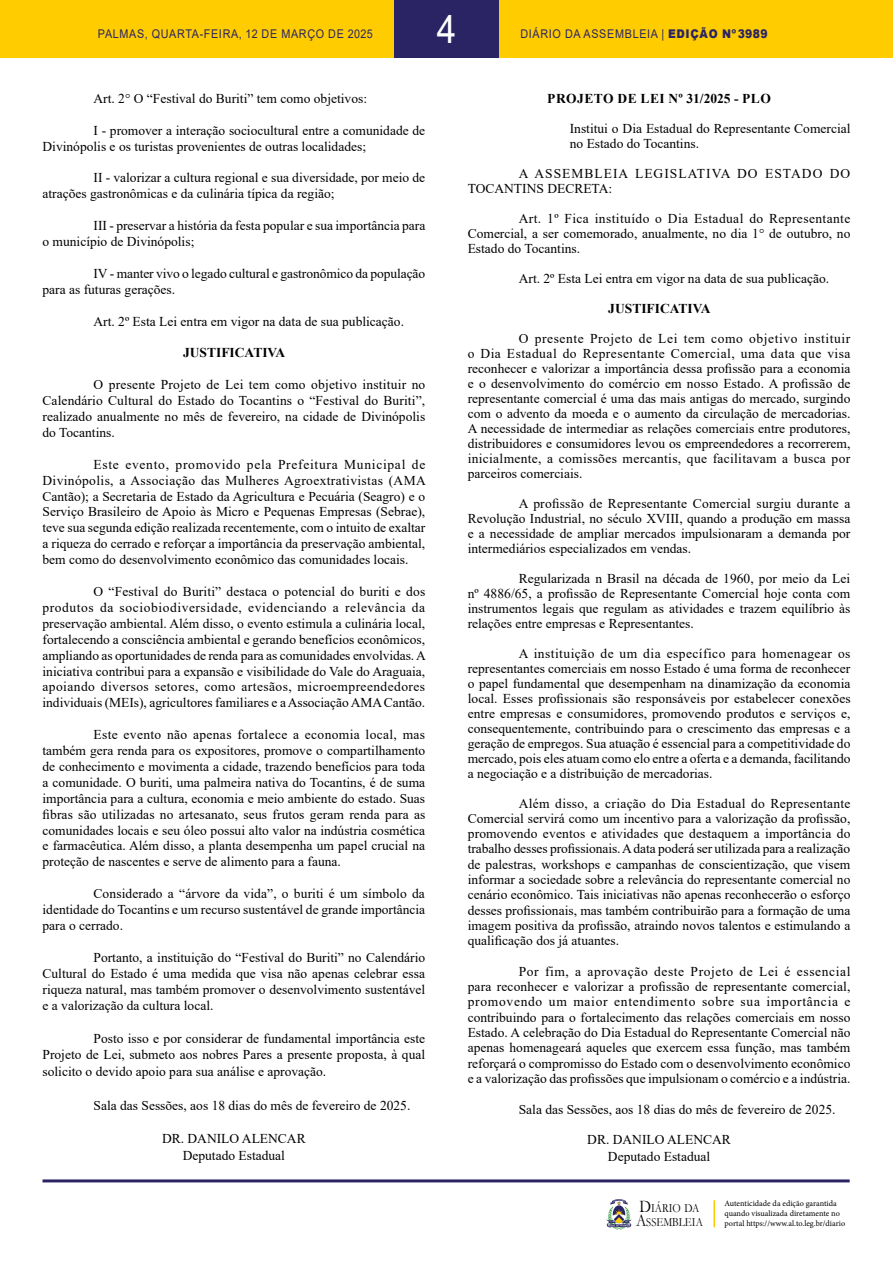
<style>
.page{position:relative;width:893px;height:1263px;background:#fff}
.page>*{position:absolute;margin:0;border:0;box-sizing:border-box;transform-origin:0 0}
.t1{font:39px "Arial";color:#fff;scale:.9 1}
.t2{font:13.5px/15.9px "Times New Roman";color:#000;text-align:justify}
.t3{font:13.5px/15px "Times New Roman";letter-spacing:.075em;color:#000}
.t4{font:700 13.5px "Times New Roman";color:#000}
.t5{font:700 13.5px "Times New Roman";letter-spacing:.035em;color:#000}
.t6{font:12.45px/14px "Garamond";color:#000;scale:.85 1}
.t7{font:12px "Arial";letter-spacing:.065em;color:#2b2464;scale:.9 1}
.t8{font:8.25px/9.9px "Minion Pro";color:#000}
.s1{font-weight:900}
.s2{font-size:17.85px}
</style>
<div class="page">
<div style="left:0;top:0;width:893px;height:58px;background:#fc0"></div>
<hr style="left:43px;top:1179px;width:807px;height:3px;background:#2b2464">
<svg style="left:606px;top:1199px;width:26px;height:31px"></svg>
<div style="left:394px;top:0;width:105px;height:58px;background:#2b2464"></div>
<hr style="left:713px;top:1200px;width:2px;height:27px;background:#fc0">
<h1 class="t1" style="left:437px;top:2px;width:23px">4</h1>
<p class="t7" style="left:98px;top:25px;width:307px">PALMAS, QUARTA-FEIRA, 12 DE MARÇO DE 2025</p>
<p class="t7" style="left:520px;top:25px;width:276px">DIÁRIO DA ASSEMBLEIA | <span class="s1">EDIÇÃO Nº3989</span></p>
<p class="t2" style="left:94px;top:90px;width:275px">Art. 2° O “Festival do Buriti” tem como objetivos:</p>
<p class="t2" style="left:43px;top:122px;width:384px;text-indent:51px">I - promover a interação sociocultural entre a comunidade de<br>Divinópolis e os turistas provenientes de outras localidades;</p>
<p class="t2" style="left:43px;top:170px;width:384px;text-indent:51px">II - valorizar a cultura regional e sua diversidade, por meio de atrações gastronômicas e da culinária típica da região;</p>
<p class="t2" style="left:43px;top:217px;width:384px;text-indent:51px">III - preservar a história da festa popular e sua importância para o município de Divinópolis;</p>
<p class="t2" style="left:43px;top:265px;width:384px;text-indent:51px">IV - manter vivo o legado cultural e gastronômico da população para as futuras gerações.</p>
<p class="t2" style="left:94px;top:313px;width:312px">Art. 2º Esta Lei entra em vigor na data de sua publicação.</p>
<p class="t4" style="left:183px;top:343px;width:104px">JUSTIFICATIVA</p>
<p class="t2" style="left:43px;top:376px;width:384px;text-indent:51px">O presente Projeto de Lei tem como objetivo instituir no Calendário Cultural do Estado do Tocantins o “Festival do Buriti”, realizado anualmente no mês de fevereiro, na cidade de Divinópolis do Tocantins.</p>
<p class="t2" style="left:43px;top:456px;width:385px;text-indent:51px">Este evento, promovido pela Prefeitura Municipal de Divinópolis, a Associação das Mulheres Agroextrativistas (AMA Cantão); a Secretaria de Estado da Agricultura e Pecuária (Seagro) e o Serviço Brasileiro de Apoio às Micro e Pequenas Empresas (Sebrae), teve sua segunda edição realizada recentemente, com o intuito de exaltar a riqueza do cerrado e reforçar a importância da preservação ambiental, bem como do desenvolvimento econômico das comunidades locais.</p>
<p class="t2" style="left:43px;top:583px;width:385px;text-indent:51px">O “Festival do Buriti” destaca o potencial do buriti e dos produtos da sociobiodiversidade, evidenciando a relevância da preservação ambiental. Além disso, o evento estimula a culinária local, fortalecendo a consciência ambiental e gerando benefícios econômicos, ampliando as oportunidades de renda para as comunidades envolvidas. A iniciativa contribui para a expansão e visibilidade do Vale do Araguaia, apoiando diversos setores, como artesãos, microempreendedores individuais (MEIs), agricultores familiares e a Associação AMA Cantão.</p>
<p class="t2" style="left:43px;top:726px;width:384px;text-indent:51px">Este evento não apenas fortalece a economia local, mas também gera renda para os expositores, promove o compartilhamento de conhecimento e movimenta a cidade, trazendo benefícios para toda a comunidade. O buriti, uma palmeira nativa do Tocantins, é de suma importância para a cultura, economia e meio ambiente do estado. Suas fibras são utilizadas no artesanato, seus frutos geram renda para as comunidades locais e seu óleo possui alto valor na indústria cosmética e farmacêutica. Além disso, a planta desempenha um papel crucial na proteção de nascentes e serve de alimento para a fauna.</p>
<p class="t2" style="left:43px;top:885px;width:384px;text-indent:51px">Considerado a “árvore da vida”, o buriti é um símbolo da identidade do Tocantins e um recurso sustentável de grande importância para o cerrado.</p>
<p class="t2" style="left:43px;top:949px;width:384px;text-indent:51px">Portanto, a instituição do “Festival do Buriti” no Calendário Cultural do Estado é uma medida que visa não apenas celebrar essa riqueza natural, mas também promover o desenvolvimento sustentável e a valorização da cultura local.</p>
<p class="t2" style="left:43px;top:1029px;width:384px;line-height:16.8px;text-indent:51px">Posto isso e por considerar de fundamental importância este Projeto de Lei, submeto aos nobres Pares a presente proposta, à qual solicito o devido apoio para sua análise e aprovação.</p>
<p class="t2" style="left:94px;top:1097px;width:318px">Sala das Sessões, aos 18 dias do mês de fevereiro de 2025.</p>
<p class="t2" style="left:162px;top:1130px;width:145px;line-height:16.8px;text-align:center">DR. DANILO ALENCAR<br>Deputado Estadual</p>
<p class="t5" style="left:547px;top:89px;width:225px">PROJETO DE LEI Nº 31/2025 - PLO</p>
<p class="t2" style="left:570px;top:120px;width:282px;line-height:15px">Institui o Dia Estadual do Representante Comercial no Estado do Tocantins.</p>
<p class="t3" style="left:468px;top:165px;width:384px;text-indent:51px">A ASSEMBLEIA LEGISLATIVA DO ESTADO DO<br>TOCANTINS DECRETA:</p>
<p class="t2" style="left:468px;top:210px;width:384px;line-height:15px;text-indent:51px">Art. 1º Fica instituído o Dia Estadual do Representante Comercial, a ser comemorado, anualmente, no dia 1° de outubro, no Estado do Tocantins.</p>
<p class="t2" style="left:519px;top:270px;width:312px">Art. 2º Esta Lei entra em vigor na data de sua publicação.</p>
<p class="t4" style="left:608px;top:299px;width:104px">JUSTIFICATIVA</p>
<p class="t2" style="left:468px;top:330px;width:384px;line-height:15px;text-indent:51px">O presente Projeto de Lei tem como objetivo instituir o Dia Estadual do Representante Comercial, uma data que visa reconhecer e valorizar a importância dessa profissão para a economia e o desenvolvimento do comércio em nosso Estado. A profissão de representante comercial é uma das mais antigas do mercado, surgindo com o advento da moeda e o aumento da circulação de mercadorias.<br>A necessidade de intermediar as relações comerciais entre produtores, distribuidores e consumidores levou os empreendedores a recorrerem, inicialmente, a comissões mercantis, que facilitavam a busca por parceiros comerciais.</p>
<p class="t2" style="left:468px;top:495px;width:384px;line-height:15px;text-indent:51px">A profissão de Representante Comercial surgiu durante a Revolução Industrial, no século XVIII, quando a produção em massa e a necessidade de ampliar mercados impulsionaram a demanda por intermediários especializados em vendas.</p>
<p class="t2" style="left:468px;top:570px;width:384px;line-height:15px;text-indent:51px">Regularizada n Brasil na década de 1960, por meio da Lei nº 4886/65, a profissão de Representante Comercial hoje conta com instrumentos legais que regulam as atividades e trazem equilíbrio às relações entre empresas e Representantes.</p>
<p class="t2" style="left:468px;top:645px;width:384px;line-height:15px;text-indent:51px">A instituição de um dia específico para homenagear os representantes comerciais em nosso Estado é uma forma de reconhecer o papel fundamental que desempenham na dinamização da economia local. Esses profissionais são responsáveis por estabelecer conexões entre empresas e consumidores, promovendo produtos e serviços e, consequentemente, contribuindo para o crescimento das empresas e a geração de empregos. Sua atuação é essencial para a competitividade do mercado, pois eles atuam como elo entre a oferta e a demanda, facilitando a negociação e a distribuição de mercadorias.</p>
<p class="t2" style="left:468px;top:795px;width:384px;line-height:15.3px;text-indent:51px">Além disso, a criação do Dia Estadual do Representante Comercial servirá como um incentivo para a valorização da profissão, promovendo eventos e atividades que destaquem a importância do trabalho desses profissionais. A data poderá ser utilizada para a realização de palestras, workshops e campanhas de conscientização, que visem informar a sociedade sobre a relevância do representante comercial no cenário econômico. Tais iniciativas não apenas reconhecerão o esforço desses profissionais, mas também contribuirão para a formação de uma imagem positiva da profissão, atraindo novos talentos e estimulando a qualificação dos já atuantes.</p>
<p class="t2" style="left:468px;top:963px;width:384px;line-height:15.3px;text-indent:51px">Por fim, a aprovação deste Projeto de Lei é essencial para reconhecer e valorizar a profissão de representante comercial, promovendo um maior entendimento sobre sua importância e contribuindo para o fortalecimento das relações comerciais em nosso Estado. A celebração do Dia Estadual do Representante Comercial não apenas homenageará aqueles que exercem essa função, mas também reforçará o compromisso do Estado com o desenvolvimento econômico e a valorização das profissões que impulsionam o comércio e a indústria.</p>
<p class="t2" style="left:519px;top:1101px;width:318px">Sala das Sessões, aos 18 dias do mês de fevereiro de 2025.</p>
<p class="t2" style="left:587px;top:1131px;width:145px;line-height:16.5px;text-align:center">DR. DANILO ALENCAR<br>Deputado Estadual</p>
<p class="t6" style="left:636px;top:1201px;width:80px"><span class="s2">D</span>IÁRIO DA<br><span class="s2">A</span>SSEMBLEIA</p>
<p class="t8" style="left:724px;top:1199px;width:122px">Autenticidade da edição garantida quando visualizada diretamente no portal https://www.al.to.leg.br/diario</p>
</div>
